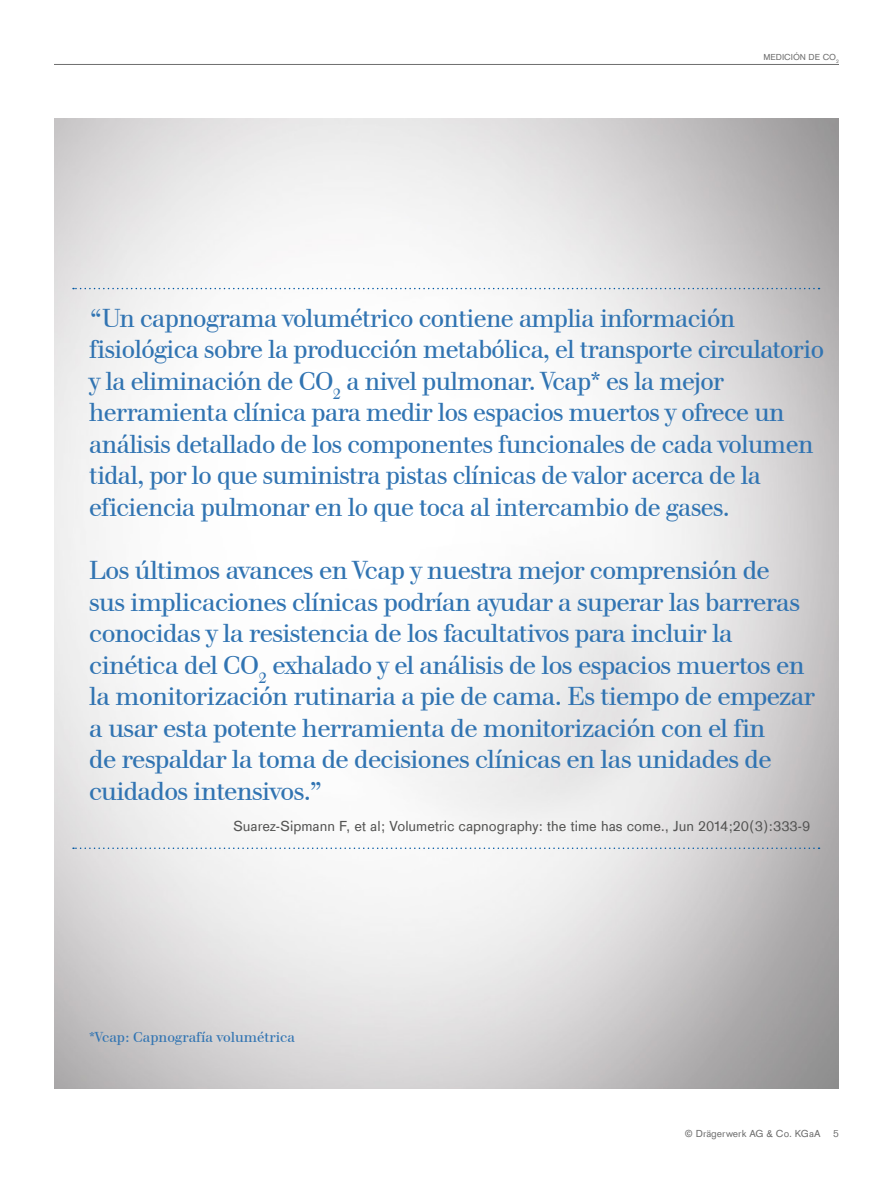
<style>
.page{position:relative;width:893px;height:1191px;background:#fff}
.page>*{position:absolute;margin:0;border:0;box-sizing:border-box;transform-origin:0 0}
.t1{font:27px/31.5px "Draeger Walbaum Global";letter-spacing:-.025em;color:#3174b2}
.t2{font:15px "Draeger Sans Global";color:#535352}
.t3{font:15px "Draeger Walbaum Global";letter-spacing:-.005em;color:#3174b2}
.t4{font:10.5px "Draeger Sans Global";color:#6e6e6e}
.t5{font:9px "Draeger Sans Global";color:#6e6e6e}
</style>
<div class="page">
<img style="left:54px;top:119px;width:785px;height:970px">
<hr style="left:54px;top:64px;width:785px;height:1px;background:#6e6e6e">
<svg style="left:73px;top:288px;width:746px;height:1px"></svg>
<svg style="left:73px;top:847px;width:746px;height:2px"></svg>
<p class="t5" style="left:763px;top:52px;width:77px">MEDICIÓN DE CO<sub>2</sub></p>
<p class="t1" style="left:89px;top:302px;width:736px">“Un capnograma volumétrico contiene amplia información fisiológica sobre la producción metabólica, el transporte circulatorio y la eliminación de CO<sub>2</sub> a nivel pulmonar. Vcap* es la mejor herramienta clínica para medir los espacios muertos y ofrece un análisis detallado de los componentes funcionales de cada volumen tidal, por lo que suministra pistas clínicas de valor acerca de la eficiencia pulmonar en lo que toca al intercambio de gases.</p>
<p class="t1" style="left:89px;top:555px;width:727px">Los últimos avances en Vcap y nuestra mejor comprensión de<br>sus implicaciones clínicas podrían ayudar a superar las barreras conocidas y la resistencia de los facultativos para incluir la cinética del CO<sub>2</sub> exhalado y el análisis de los espacios muertos en la monitorización rutinaria a pie de cama. Es tiempo de empezar a usar esta potente herramienta de monitorización con el fin<br>de respaldar la toma de decisiones clínicas en las unidades de cuidados intensivos.”</p>
<p class="t2" style="left:234px;top:817px;width:578px">Suarez-Sipmann F, et al; Volumetric capnography: the time has come., Jun 2014;20(3):333-9</p>
<p class="t3" style="left:89px;top:1024px;width:207px">*Vcap: Capnografía volumétrica</p>
<p class="t4" style="left:685px;top:1127px;width:156px">© Drägerwerk AG &amp; Co. KGaA 5</p>
</div>
